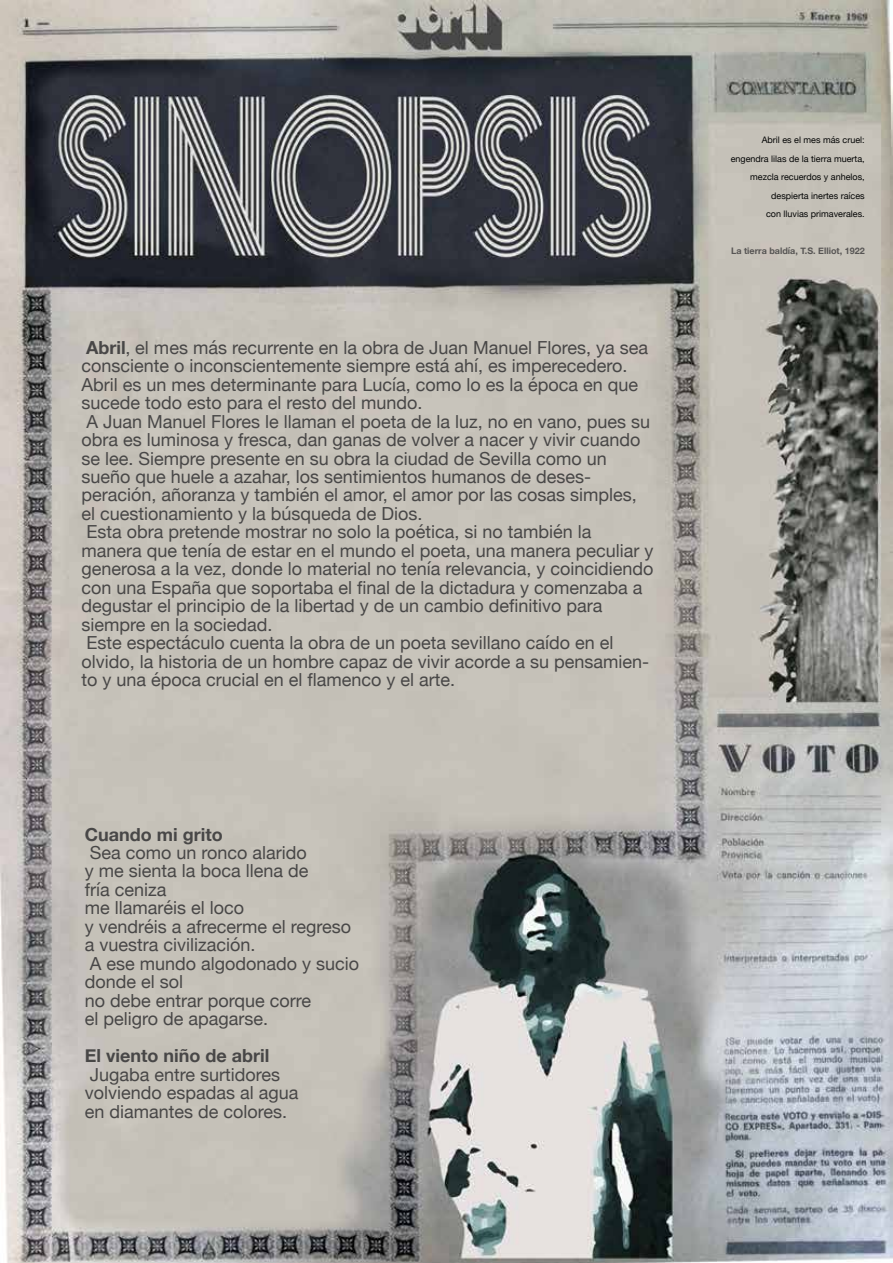
<style>
.page{position:relative;width:893px;height:1263px;background:#fff}
.page>*{position:absolute;margin:0;border:0;box-sizing:border-box;transform-origin:0 0}
.t1{font:18px/18.5px "Helvetica Neue";color:#484747}
.t2{font:700 18px "Helvetica Neue";color:#484747}
.t3{font:9px/18.5px "Helvetica Neue";color:#050606;text-align:right}
.t4{font:700 9px "Helvetica Neue";color:#575554}
.s1{font-weight:700}
</style>
<div class="page">
<img style="left:0;top:0;width:893px;height:1263px">
<p class="t1" style="left:81px;top:339px;width:574px"><span class="s1">Abril</span>, el mes más recurrente en la obra de Juan Manuel Flores, ya sea consciente o inconscientemente siempre está ahí, es imperecedero.<br>Abril es un mes determinante para Lucía, como lo es la época en que sucede todo esto para el resto del mundo.<br>A Juan Manuel Flores le llaman el poeta de la luz, no en vano, pues su obra es luminosa y fresca, dan ganas de volver a nacer y vivir cuando se lee. Siempre presente en su obra la ciudad de Sevilla como un sueño que huele a azahar, los sentimientos humanos de deses&shy;peración, añoranza y también el amor, el amor por las cosas simples, el cuestionamiento y la búsqueda de Dios.<br>Esta obra pretende mostrar no solo la poética, si no también la<br>manera que tenía de estar en el mundo el poeta, una manera peculiar y generosa a la vez, donde lo material no tenía relevancia, y coincidiendo con una España que soportaba el final de la dictadura y comenzaba a degustar el principio de la libertad y de un cambio definitivo para siempre en la sociedad.<br>Este espectáculo cuenta la obra de un poeta sevillano caído en el olvido, la historia de un hombre capaz de vivir acorde a su pensamien&shy;to y una época crucial en el flamenco y el arte.</p>
<p class="t2" style="left:85px;top:820px;width:139px">Cuando mi grito</p>
<p class="t1" style="left:85px;top:844px;width:276px">Sea como un ronco alarido<br>y me sienta la boca llena de<br>fría ceniza<br>me llamaréis el loco<br>y vendréis a afrecerme el regreso a vuestra civilización.<br>A ese mundo algodonado y sucio donde el sol<br>no debe entrar porque corre<br>el peligro de apagarse.</p>
<p class="t2" style="left:85px;top:1042px;width:186px">El viento niño de abril</p>
<p class="t1" style="left:85px;top:1066px;width:215px">Jugaba entre surtidores volviendo espadas al agua en diamantes de colores.</p>
<p class="t3" style="left:731px;top:131px;width:136px">Abril es el mes más cruel: engendra lilas de la tierra muerta, mezcla recuerdos y anhelos, despierta inertes raíces<br>con lluvias primaverales.</p>
<p class="t4" style="left:731px;top:244px;width:135px">La tierra baldía, T.S. Elliot, 1922</p>
</div>
